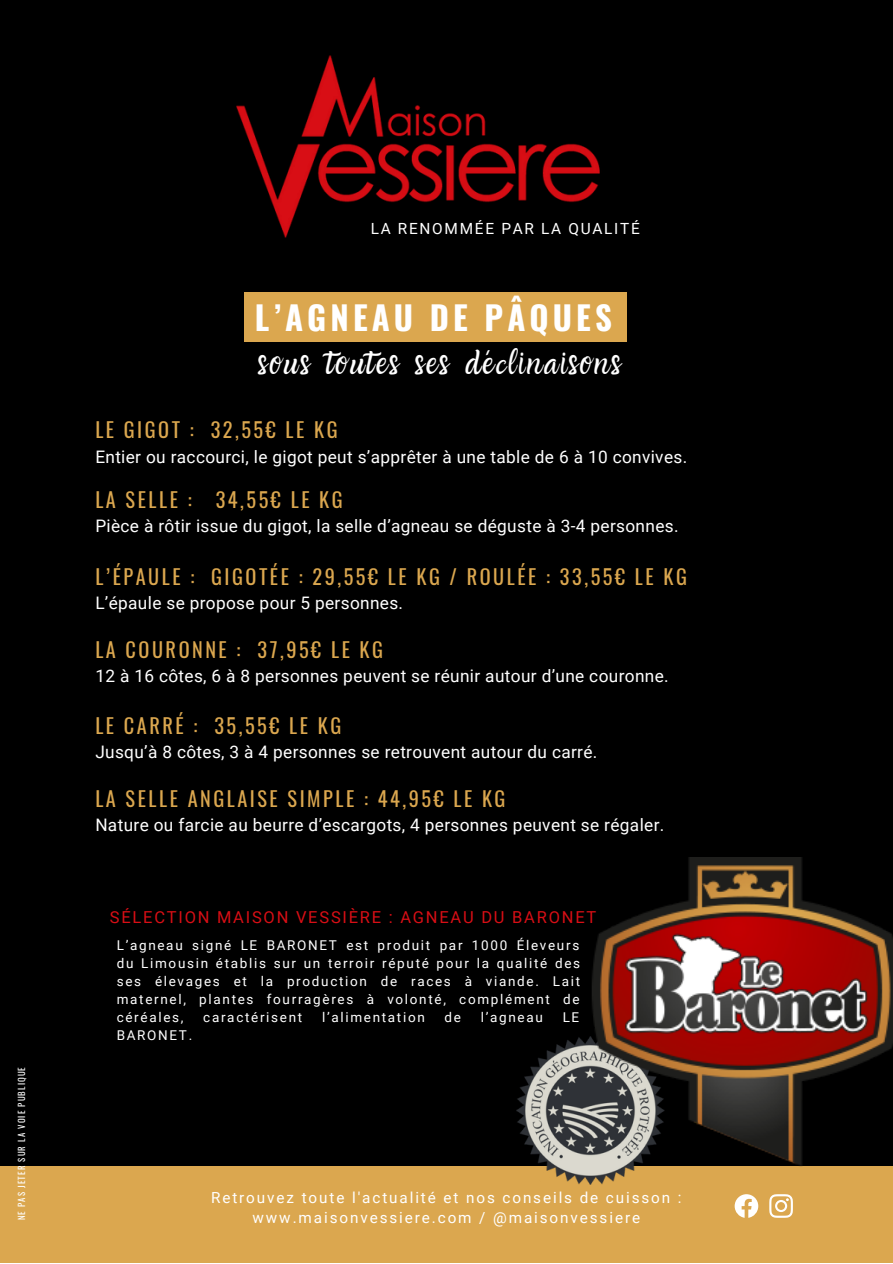
<style>
.page{position:relative;width:893px;height:1264px;background:#fff}
.page>*{position:absolute;margin:0;border:0;box-sizing:border-box;transform-origin:0 0}
.t1{font:700 32.85px "Oswald";letter-spacing:.125em;color:#fff}
.t2{font:24px "Amazone";letter-spacing:.125em;color:#fff}
.t3{font:20.25px "Oswald";letter-spacing:.125em;color:#dba74f}
.t4{font:17.25px "Roboto";letter-spacing:.02em;color:#fff}
.t5{font:16.5px "Roboto";letter-spacing:.105em;color:#d80e15}
.t6{font:15.45px "Roboto";letter-spacing:.11em;color:#fff}
.t7{font:15.3px/20.2px "Roboto";letter-spacing:.125em;color:#fff;text-align:center}
.t8{font:13.5px/18px "Roboto";letter-spacing:.125em;color:#fff;text-align:justify}
.t9{font:8.7px "Oswald";letter-spacing:.125em;color:#fff}
</style>
<div class="page">
<div style="left:0;top:0;width:892px;height:1262px;background:#000"></div>
<img style="left:236px;top:55px;width:364px;height:183px">
<div style="left:0;top:1165px;width:892px;height:97px;background:#dba74f"></div>
<svg style="left:734px;top:1194px;width:24px;height:23px"></svg>
<svg style="left:769px;top:1194px;width:23px;height:23px"></svg>
<img style="left:516px;top:1037px;width:109px;height:147px">
<img style="left:589px;top:857px;width:303px;height:315px">
<div style="left:244px;top:292px;width:382px;height:50px;background:#dba74f"></div>
<p class="t9" style="left:15px;top:1220px;width:155px;rotate:-90deg">NE PAS JETER SUR LA VOIE PUBLIQUE</p>
<p class="t6" style="left:370px;top:220px;width:270px">LA RENOMMÉE PAR LA QUALITÉ</p>
<h1 class="t1" style="left:255px;top:291px;width:358px">L’AGNEAU DE PÂQUES</h1>
<h2 class="t2" style="left:258px;top:352px;width:363px">sous toutes ses déclinaisons</h2>
<p class="t3" style="left:95px;top:414px;width:244px">LE GIGOT : 32,55€ LE KG</p>
<p class="t4" style="left:95px;top:447px;width:593px">Entier ou raccourci, le gigot peut s’apprêter à une table de 6 à 10 convives.</p>
<p class="t3" style="left:95px;top:483px;width:249px">LA SELLE : 34,55€ LE KG</p>
<p class="t4" style="left:95px;top:516px;width:584px">Pièce à rôtir issue du gigot, la selle d’agneau se déguste à 3-4 personnes.</p>
<p class="t3" style="left:95px;top:560px;width:593px">L’ÉPAULE : GIGOTÉE : 29,55€ LE KG / ROULÉE : 33,55€ LE KG</p>
<p class="t4" style="left:95px;top:593px;width:309px">L’épaule se propose pour 5 personnes.</p>
<p class="t3" style="left:95px;top:633px;width:289px">LA COURONNE : 37,95€ LE KG</p>
<p class="t4" style="left:95px;top:666px;width:575px">12 à 16 côtes, 6 à 8 personnes peuvent se réunir autour d’une couronne.</p>
<p class="t3" style="left:95px;top:710px;width:247px">LE CARRÉ : 35,55€ LE KG</p>
<p class="t4" style="left:95px;top:742px;width:503px">Jusqu’à 8 côtes, 3 à 4 personnes se retrouvent autour du carré.</p>
<p class="t3" style="left:95px;top:782px;width:411px">LA SELLE ANGLAISE SIMPLE : 44,95€ LE KG</p>
<p class="t4" style="left:95px;top:815px;width:570px">Nature ou farcie au beurre d’escargots, 4 personnes peuvent se régaler.</p>
<p class="t5" style="left:110px;top:907px;width:488px">SÉLECTION MAISON VESSIÈRE : AGNEAU DU BARONET</p>
<p class="t8" style="left:117px;top:936px;width:465px">L’agneau signé LE BARONET est produit par 1000 Éleveurs du Limousin établis sur un terroir réputé pour la qualité des ses élevages et la production de races à viande. Lait maternel, plantes fourragères à volonté, complément de céréales,</p>
<p class="t8" style="left:203px;top:1008px;width:100px">caractérisent</p>
<p class="t8" style="left:322px;top:1008px;width:104px">l’alimentation</p>
<p class="t8" style="left:444px;top:1008px;width:18px">de</p>
<p class="t8" style="left:481px;top:1008px;width:64px">l’agneau</p>
<p class="t8" style="left:562px;top:1008px;width:18px">LE</p>
<p class="t8" style="left:117px;top:1026px;width:77px">BARONET.</p>
<p class="t7" style="left:211px;top:1187px;width:472px">Retrouvez toute l'actualité et nos conseils de cuisson : www.maisonvessiere.com / @maisonvessiere</p>
</div>
